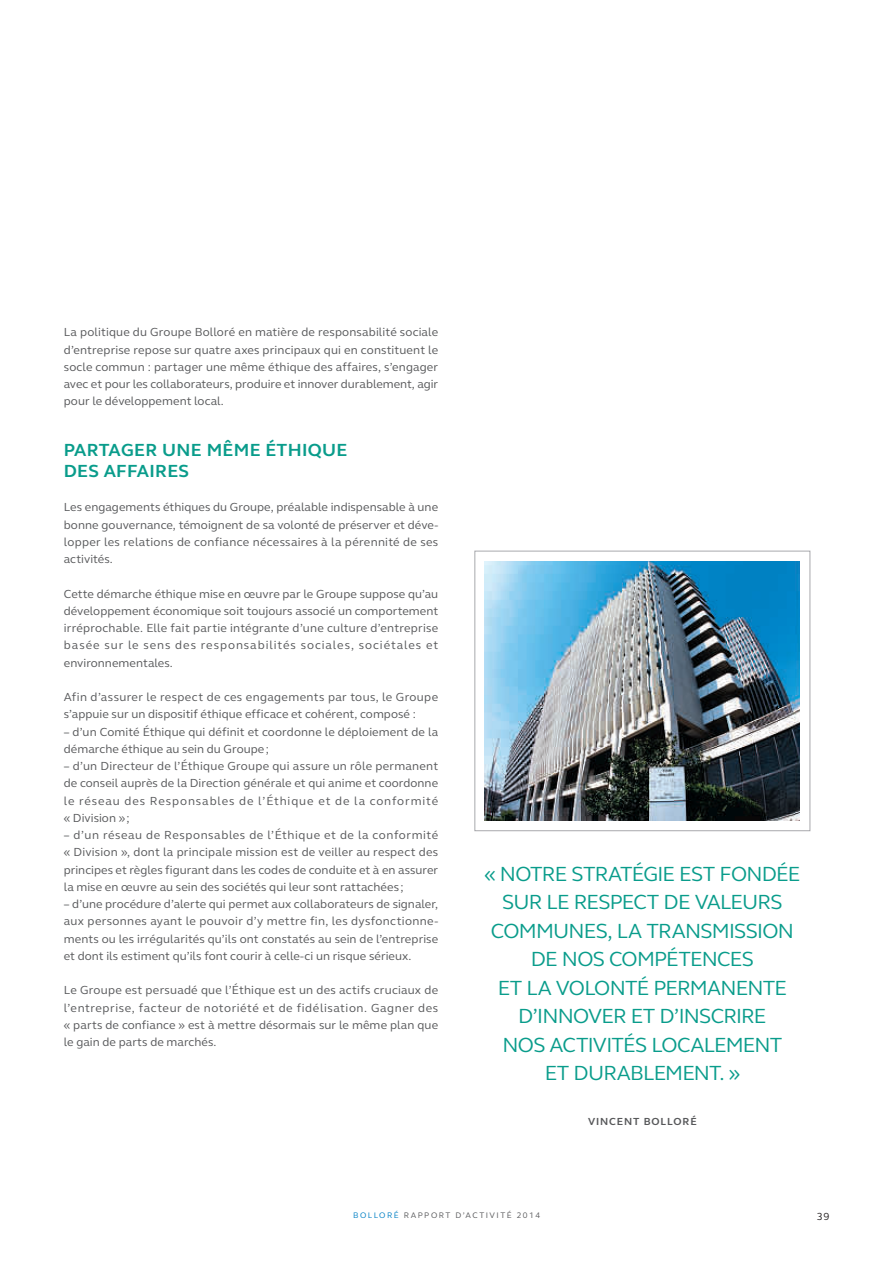
<style>
.page{position:relative;width:893px;height:1263px;background:#fff}
.page>*{position:absolute;margin:0;border:0;box-sizing:border-box;transform-origin:0 0}
.t1{font:21px/28.5px "+MYIVEEFS Elliot";letter-spacing:-.035em;color:#099c8b;text-align:center}
.t2{font:700 18px/21px "+EMJXBYFS Elliot";letter-spacing:.02em;color:#099c8b}
.t3{font:12px/17.2px "+MYIVEEFS Elliot";letter-spacing:.01em;color:#57585a;text-align:justify}
.t4{font:700 10.5px "+EMJXBYFS Elliot";letter-spacing:.085em;color:#57585a}
.t5{font:10.5px "+MYIVEEFS Elliot";color:#231f20}
.t6{font:8.25px "+MYIVEEFS Elliot";letter-spacing:.18em;color:#57585a}
.s1{color:#0080c5}
</style>
<div class="page">
<img style="left:474px;top:550px;width:336px;height:281px">
<p class="t3" style="left:64px;top:324px;width:376px">La politique du Groupe Bolloré en matière de responsabilité sociale d’entreprise repose sur quatre axes principaux qui en constituent le socle commun : partager une même éthique des affaires, s’engager avec et pour les collaborateurs, produire et innover durablement, agir pour le développement local.</p>
<h2 class="t2" style="left:64px;top:440px;width:285px">PARTAGER UNE MÊME ÉTHIQUE<br>DES AFFAIRES</h2>
<p class="t3" style="left:64px;top:499px;width:376px">Les engagements éthiques du Groupe, préalable indispensable à une bonne gouvernance, témoignent de sa volonté de préserver et déve&shy;lopper les relations de confiance nécessaires à la pérennité de ses activités.</p>
<p class="t3" style="left:64px;top:585px;width:376px">Cette démarche éthique mise en œuvre par le Groupe suppose qu’au développement économique soit toujours associé un comportement irréprochable. Elle fait partie intégrante d’une culture d’entreprise basée sur le sens des responsabilités sociales, sociétales et environnementales.</p>
<p class="t3" style="left:64px;top:688px;width:376px">Afin d’assurer le respect de ces engagements par tous, le Groupe s’appuie sur un dispositif éthique efficace et cohérent, composé :</p>
<p class="t3" style="left:64px;top:723px;width:376px">– d’un Comité Éthique qui définit et coordonne le déploiement de la démarche éthique au sein du Groupe ;</p>
<p class="t3" style="left:64px;top:757px;width:376px">– d’un Directeur de l’Éthique Groupe qui assure un rôle permanent de conseil auprès de la Direction générale et qui anime et coordonne le réseau des Responsables de l’Éthique et de la conformité « Division » ;</p>
<p class="t3" style="left:64px;top:826px;width:376px">– d’un réseau de Responsables de l’Éthique et de la conformité « Division », dont la principale mission est de veiller au respect des principes et règles figurant dans les codes de conduite et à en assurer la mise en œuvre au sein des sociétés qui leur sont rattachées ;</p>
<p class="t3" style="left:64px;top:895px;width:376px">– d’une procédure d’alerte qui permet aux collaborateurs de signaler, aux personnes ayant le pouvoir d’y mettre fin, les dysfonctionne&shy;ments ou les irrégularités qu’ils ont constatés au sein de l’entreprise et dont ils estiment qu’ils font courir à celle-ci un risque sérieux.</p>
<p class="t3" style="left:64px;top:982px;width:376px">Le Groupe est persuadé que l’Éthique est un des actifs cruciaux de l’entreprise, facteur de notoriété et de fidélisation. Gagner des « parts de confiance » est à mettre désormais sur le même plan que le gain de parts de marchés.</p>
<h1 class="t1" style="left:484px;top:860px;width:317px">« NOTRE STRATÉGIE EST FONDÉE<br>SUR LE RESPECT DE VALEURS<br>COMMUNES, LA TRANSMISSION<br>DE NOS COMPÉTENCES<br>ET LA VOLONTÉ PERMANENTE<br>D’INNOVER ET D’INSCRIRE<br>NOS ACTIVITÉS LOCALEMENT<br>ET DURABLEMENT. »</h1>
<p class="t4" style="left:588px;top:1116px;width:110px">VINCENT BOLLORÉ</p>
<p class="t6" style="left:353px;top:1211px;width:188px"><span class="s1">BOLLORÉ</span> RAPPORT D’ACTIVITÉ 2014</p>
<p class="t5" style="left:816px;top:1210px;width:14px">39</p>
</div>
